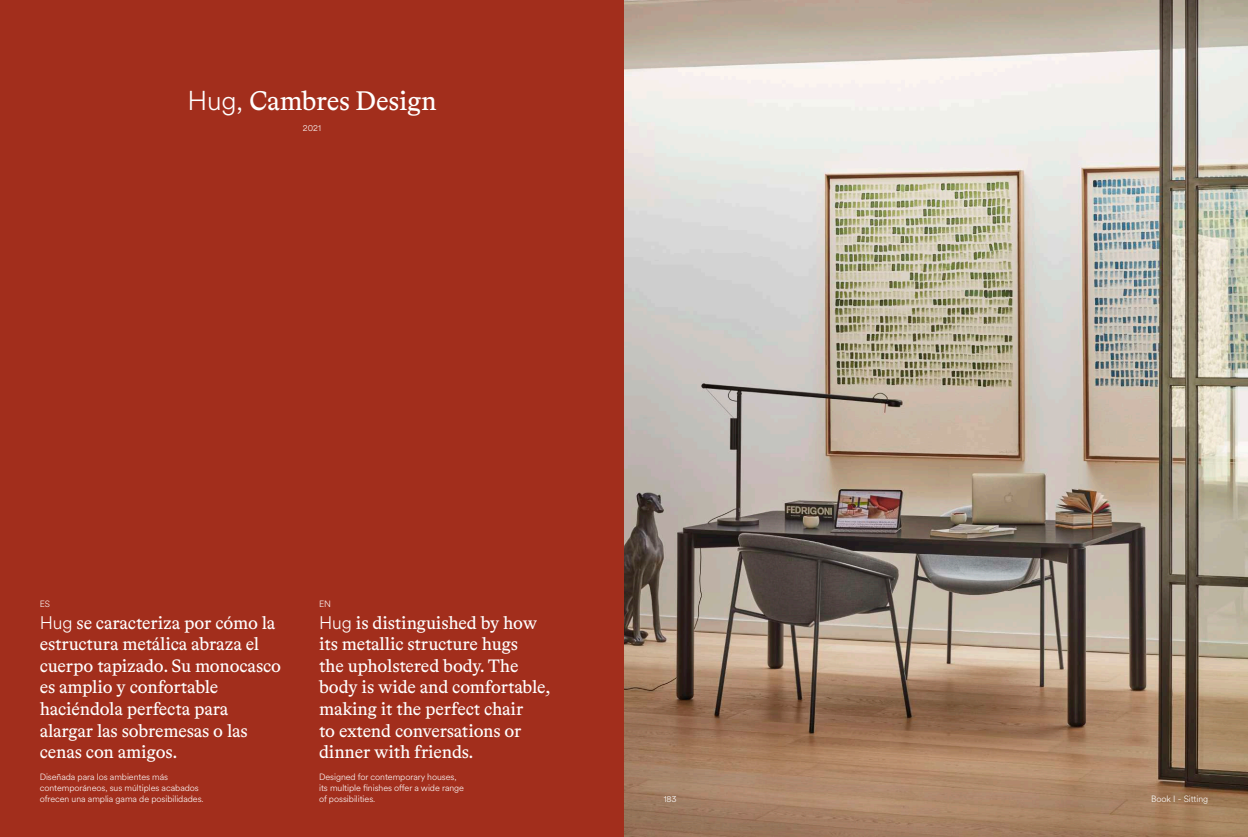
<style>
.page{position:relative;width:1248px;height:837px;background:#fff}
.page>*{position:absolute;margin:0;border:0;box-sizing:border-box;transform-origin:0 0}
.t1{font:27px "Bradford LL";letter-spacing:-.005em;color:#fff}
.t2{font:18px/21.6px "Bradford LL";letter-spacing:-.005em;color:#fff}
.t3{font:300 9px/10.8px "Circular XX";letter-spacing:-.005em;color:#fff}
.s1{font-family:"Circular XX";font-weight:300}
</style>
<div class="page">
<div style="left:0;top:0;width:624px;height:836px;background:#a22e1c"></div>
<img style="left:624px;top:0;width:623px;height:836px">
<h1 class="t1" style="left:187px;top:83px;width:251px"><span class="s1">Hug,</span> Cambres Design</h1>
<p class="t3" style="left:303px;top:122px;width:20px">2021</p>
<p class="t3" style="left:40px;top:597px;width:12px">ES</p>
<p class="t3" style="left:319px;top:597px;width:14px">EN</p>
<p class="t2" style="left:40px;top:610px;width:243px"><span class="s1">Hug</span> se caracteriza por cómo la estructura metálica abraza el cuerpo tapizado. Su monocasco es amplio y confortable haciéndola perfecta para alargar las sobremesas o las cenas con amigos.</p>
<p class="t2" style="left:319px;top:610px;width:233px"><span class="s1">Hug</span> is distinguished by how its metallic structure hugs<br>the upholstered body. The body is wide and comfortable, making it the perfect chair<br>to extend conversations or dinner with friends.</p>
<p class="t3" style="left:40px;top:770px;width:165px">Diseñada para los ambientes más contemporáneos, sus múltiples acabados ofrecen una amplia gama de posibilidades.</p>
<p class="t3" style="left:319px;top:770px;width:146px">Designed for contemporary houses, its multiple finishes offer a wide range of possibilities.</p>
<p class="t3" style="left:663px;top:792px;width:15px">183</p>
<p class="t3" style="left:1150px;top:792px;width:59px">Book I - Sitting</p>
</div>
